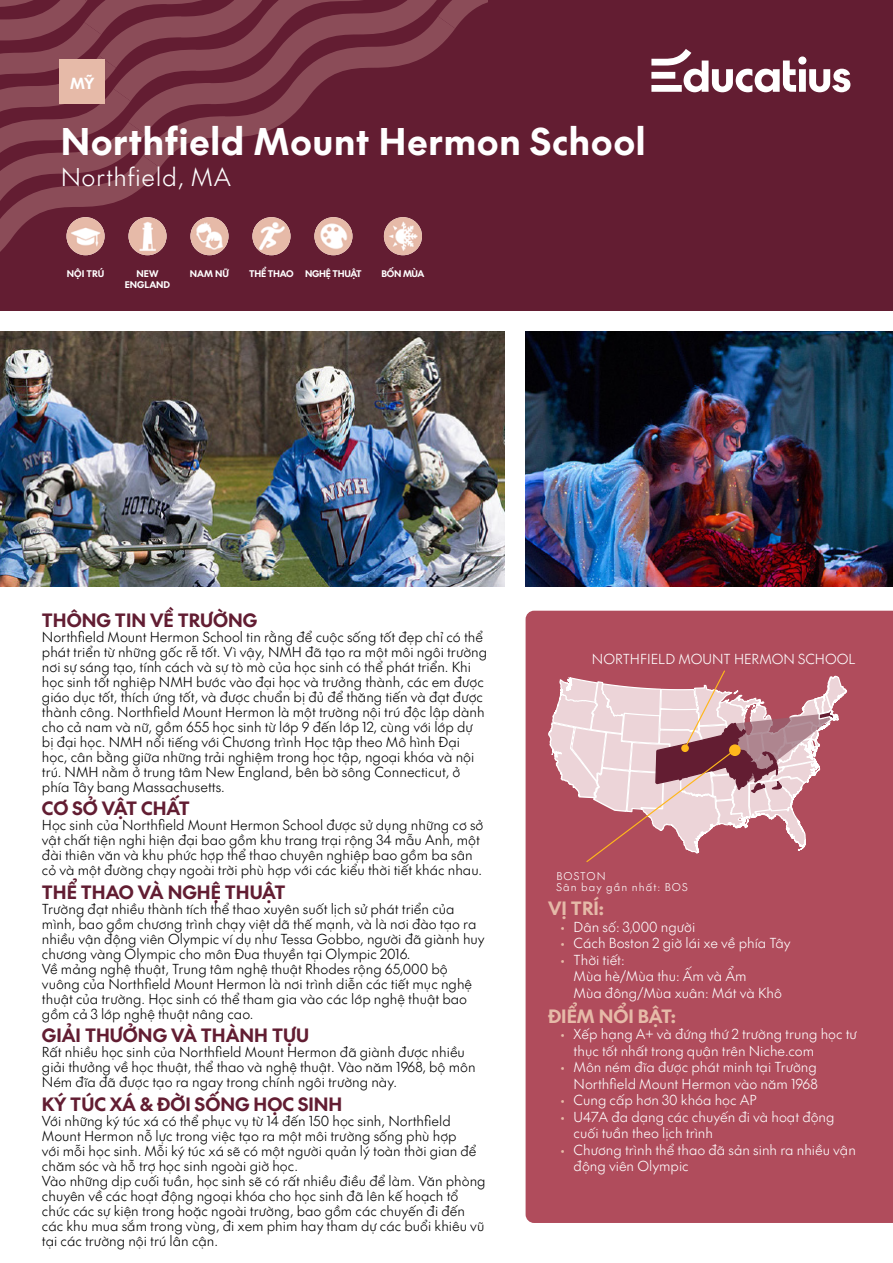
<style>
.page{position:relative;width:893px;height:1263px;background:#fff}
.page>*{position:absolute;margin:0;border:0;box-sizing:border-box;transform-origin:0 0}
.t1{font:36px "SVN The Future Bold";letter-spacing:.025em;color:#fff}
.t2{font:24px "SVN The Future Light";letter-spacing:.025em;color:#fff}
.t3{font:18px "SVN The Future Bold";color:#621d32}
.t4{font:18px "SVN The Future Bold";color:#e6baa8}
.t5{font:18px "SVN The Future Bold";color:#e5b9a8}
.t6{font:15px "SVN The Future Bold";color:#fff}
.t7{font:13.5px/15px "SVN The Future Light";color:#000}
.t8{font:13.5px/16.5px "SVN The Future Light";color:#fff}
.t9{font:10.5px/10.8px "SVN The Future Light";letter-spacing:.1em;color:#fff}
.t10{font:9px "SVN The Future Bold";letter-spacing:-.02em;color:#fff}
.t11{font:9px/10.5px "SVN The Future Bold";color:#fff;text-align:center}
.s1{font-family:"Myriad Pro";color:#e6baa8}
</style>
<div class="page">
<div style="left:0;top:0;width:893px;height:310px;background:#631d32"></div>
<svg style="left:0;top:0;width:487px;height:256px"></svg>
<img style="left:67px;top:217px;width:38px;height:38px;border-radius:19px">
<img style="left:190px;top:217px;width:39px;height:38px;border-radius:19px">
<img style="left:252px;top:217px;width:38px;height:38px;border-radius:19px">
<img style="left:526px;top:332px;width:367px;height:255px">
<div style="left:60px;top:60px;width:45px;height:44px;background:#e6baa8"></div>
<div style="left:526px;top:611px;width:367px;height:612px;background:#b04c5c"></div>
<img style="left:128px;top:217px;width:39px;height:38px;border-radius:19px">
<svg style="left:651px;top:49px;width:199px;height:43px"></svg>
<img style="left:314px;top:217px;width:38px;height:38px;border-radius:19px">
<img style="left:384px;top:217px;width:38px;height:38px;border-radius:19px">
<img style="left:0;top:332px;width:504px;height:255px">
<svg style="left:547px;top:657px;width:301px;height:219px;background:#c4848e"></svg>
<div style="left:681px;top:744px;width:8px;height:8px;background:#ffb81c;border-radius:50%"></div>
<p class="t6" style="left:70px;top:71px;width:26px">MỸ</p>
<h1 class="t1" style="left:61px;top:112px;width:586px">Northfield Mount Hermon School</h1>
<h2 class="t2" style="left:61px;top:159px;width:172px">Northfield, MA</h2>
<p class="t10" style="left:67px;top:267px;width:39px">NỘI TRÚ</p>
<p class="t10" style="left:190px;top:267px;width:41px">NAM NỮ</p>
<p class="t10" style="left:249px;top:267px;width:46px">THỂ THAO</p>
<p class="t11" style="left:125px;top:268px;width:47px">NEW<br>ENGLAND</p>
<p class="t10" style="left:305px;top:267px;width:58px">NGHỆ THUẬT</p>
<p class="t10" style="left:381px;top:267px;width:44px">BỐN MÙA</p>
<h3 class="t3" style="left:42px;top:606px;width:217px">THÔNG TIN VỀ TRƯỜNG</h3>
<p class="t7" style="left:42px;top:628px;width:447px">Northfield Mount Hermon School tin rằng để cuộc sống tốt đẹp chỉ có thể phát triển từ những gốc rễ tốt. Vì vậy, NMH đã tạo ra một môi ngôi trường nơi sự sáng tạo, tính cách và sự tò mò của học sinh có thể phát triển. Khi học sinh tốt nghiệp NMH bước vào đại học và trưởng thành, các em được giáo dục tốt, thích ứng tốt, và được chuẩn bị đủ để thăng tiến và đạt được thành công. Northfield Mount Hermon là một trường nội trú độc lập dành cho cả nam và nữ, gồm 655 học sinh từ lớp 9 đến lớp 12, cùng với lớp dự bị đại học. NMH nổi tiếng với Chương trình Học tập theo Mô hình Đại học, cân bằng giữa những trải nghiệm trong học tập, ngoại khóa và nội trú. NMH nằm ở trung tâm New England, bên bờ sông Connecticut, ở phía Tây bang Massachusetts.</p>
<h3 class="t3" style="left:42px;top:794px;width:149px">CƠ SỞ VẬT CHẤT</h3>
<p class="t7" style="left:42px;top:817px;width:443px">Học sinh của Northfield Mount Hermon School được sử dụng những cơ sở vật chất tiện nghi hiện đại bao gồm khu trang trại rộng 34 mẫu Anh, một đài thiên văn và khu phức hợp thể thao chuyên nghiệp bao gồm ba sân cỏ và một đường chạy ngoài trời phù hợp với các kiểu thời tiết khác nhau.</p>
<h3 class="t3" style="left:42px;top:878px;width:245px">THỂ THAO VÀ NGHỆ THUẬT</h3>
<p class="t7" style="left:42px;top:900px;width:444px">Trường đạt nhiều thành tích thể thao xuyên suốt lịch sử phát triển của mình, bao gồm chương trình chạy việt dã thế mạnh, và là nơi đào tạo ra nhiều vận động viên Olympic ví dụ như Tessa Gobbo, người đã giành huy chương vàng Olympic cho môn Đua thuyền tại Olympic 2016.<br>Về mảng nghệ thuật, Trung tâm nghệ thuật Rhodes rộng 65,000 bộ vuông của Northfield Mount Hermon là nơi trình diễn các tiết mục nghệ thuật của trường. Học sinh có thể tham gia vào các lớp nghệ thuật bao gồm cả 3 lớp nghệ thuật nâng cao.</p>
<h3 class="t3" style="left:42px;top:1021px;width:269px">GIẢI THƯỞNG VÀ THÀNH TỰU</h3>
<p class="t7" style="left:42px;top:1044px;width:435px">Rất nhiều học sinh của Northfield Mount Hermon đã giành được nhiều giải thưởng về học thuật, thể thao và nghệ thuật. Vào năm 1968, bộ môn<br>Ném đĩa đã được tạo ra ngay trong chính ngôi trường này.</p>
<h3 class="t3" style="left:42px;top:1090px;width:302px">KÝ TÚC XÁ &amp; ĐỜI SỐNG HỌC SINH</h3>
<p class="t7" style="left:42px;top:1112px;width:445px">Với những ký túc xá có thể phục vụ từ 14 đến 150 học sinh, Northfield Mount Hermon nỗ lực trong việc tạo ra một môi trường sống phù hợp<br>với mỗi học sinh. Mỗi ký túc xá sẽ có một người quản lý toàn thời gian để chăm sóc và hỗ trợ học sinh ngoài giờ học.<br>Vào những dịp cuối tuần, học sinh sẽ có rất nhiều điều để làm. Văn phòng chuyên về các hoạt động ngoại khóa cho học sinh đã lên kế hoạch tổ chức các sự kiện trong hoặc ngoài trường, bao gồm các chuyến đi đến các khu mua sắm trong vùng, đi xem phim hay tham dự các buổi khiêu vũ tại các trường nội trú lân cận.</p>
<p class="t8" style="left:592px;top:649px;width:265px">NORTHFIELD MOUNT HERMON SCHOOL</p>
<p class="t9" style="left:556px;top:870px;width:133px">BOSTON<br>Sân bay gần nhất: BOS</p>
<h3 class="t5" style="left:548px;top:894px;width:58px">VỊ TRÍ:</h3>
<p class="t8" style="left:561px;top:917px;width:136px"><span class="s1">•</span> Dân số: 3,000 người</p>
<p class="t8" style="left:561px;top:934px;width:231px"><span class="s1">•</span> Cách Boston 2 giờ lái xe về phía Tây</p>
<p class="t8" style="left:574px;top:950px;width:210px;text-indent:-13px"><span class="s1">•</span> Thời tiết:<br>Mùa hè/Mùa thu: Ấm và Ẩm<br>Mùa đông/Mùa xuân: Mát và Khô</p>
<h3 class="t4" style="left:548px;top:1001px;width:129px">ĐIỂM NỔI BẬT:</h3>
<p class="t8" style="left:574px;top:1025px;width:285px;text-indent:-13px"><span class="s1">•</span> Xếp hạng A+ và đứng thứ 2 trường trung học tư thục tốt nhất trong quận trên Niche.com</p>
<p class="t8" style="left:561px;top:1058px;width:258px;text-align:right"><span class="s1">•</span> Môn ném đĩa được phát minh tại Trường<br>Northfield Mount Hermon vào năm 1968</p>
<p class="t8" style="left:561px;top:1091px;width:197px"><span class="s1">•</span> Cung cấp hơn 30 khóa học AP</p>
<p class="t8" style="left:574px;top:1107px;width:262px;text-indent:-13px"><span class="s1">•</span> U47A đa dạng các chuyến đi và hoạt động cuối tuần theo lịch trình</p>
<p class="t8" style="left:574px;top:1140px;width:284px;text-indent:-13px"><span class="s1">•</span> Chương trình thể thao đã sản sinh ra nhiều vận động viên Olympic</p>
</div>
